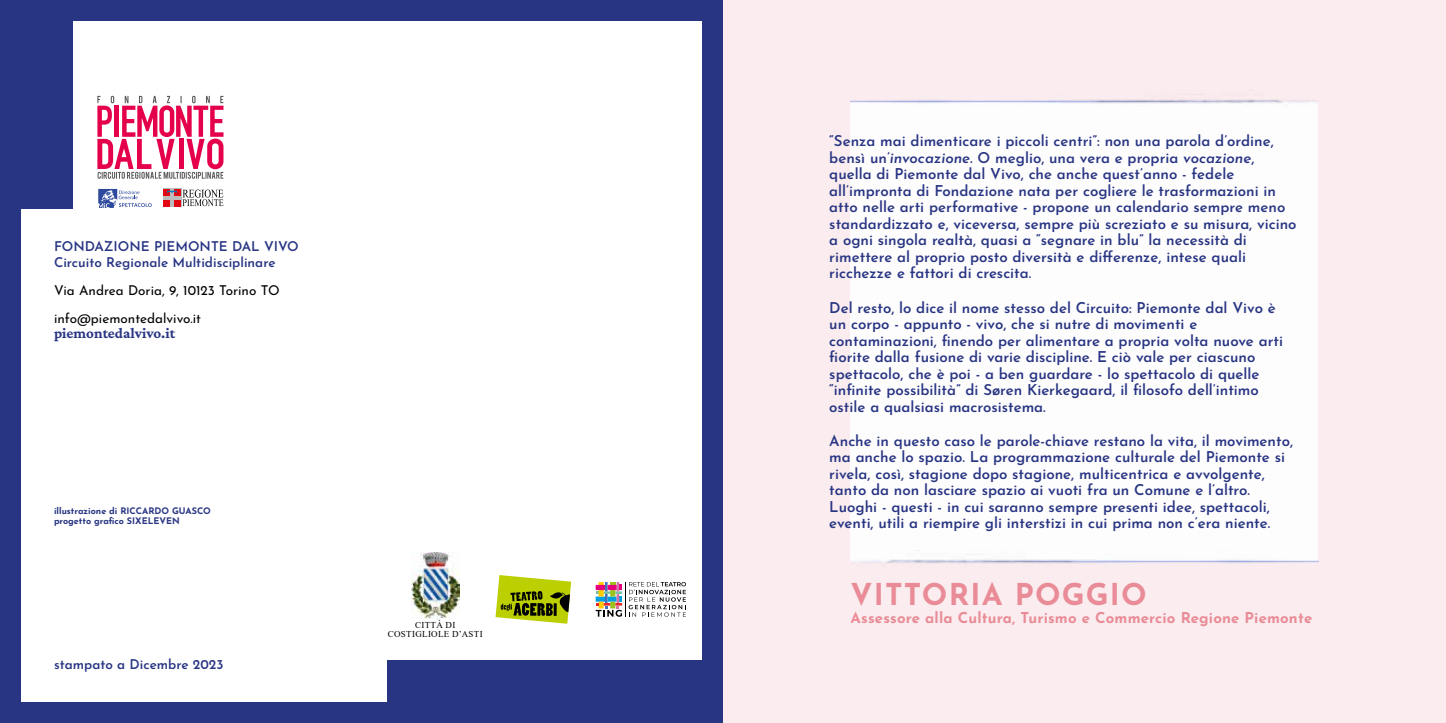
<style>
.page{position:relative;width:1446px;height:723px;background:#fff}
.page>*{position:absolute;margin:0;border:0;box-sizing:border-box;transform-origin:0 0}
.t1{font:700 30px "Josefin Sans";letter-spacing:.04em;color:#e98c97}
.t2{font:600 15px/16.5px "Josefin Sans";color:#283583}
.t3{font:700 15px "Josefin Sans";letter-spacing:.01em;color:#e98c97}
.t4{font:700 15px "Crimson Pro";color:#283583}
.t5{font:600 13.5px/16.5px "Josefin Sans";color:#283583}
.t6{font:13.5px/27.8px "Josefin Sans";color:#000}
.t7{font:700 9px/10.5px "Josefin Sans";color:#283583}
.t8{font:9px/9px "Times New Roman";letter-spacing:.035em;color:#000;text-align:center}
.s1{font-style:italic}
</style>
<div class="page">
<div style="left:0;top:0;width:723px;height:723px;background:#283583"></div>
<div style="left:21px;top:21px;width:681px;height:681px;background:#fff"></div>
<div style="left:723px;top:0;width:723px;height:723px;background:#fbedef"></div>
<svg style="left:97px;top:96px;width:126px;height:83px"></svg>
<svg style="left:98px;top:189px;width:54px;height:19px"></svg>
<svg style="left:163px;top:189px;width:18px;height:18px"></svg>
<svg style="left:164px;top:190px;width:59px;height:16px"></svg>
<div style="left:0;top:0;width:72px;height:208px;background:#283583"></div>
<div style="left:387px;top:660px;width:336px;height:63px;background:#283583"></div>
<div style="left:850px;top:102px;width:468px;height:459px;background:#fff"></div>
<img style="left:853px;top:550px;width:465px;height:14px">
<svg style="left:495px;top:575px;width:76px;height:49px"></svg>
<hr style="left:625px;top:582px;width:1px;height:35px;background:#000">
<svg style="left:596px;top:582px;width:26px;height:35px"></svg>
<svg style="left:628px;top:582px;width:58px;height:35px"></svg>
<img style="left:411px;top:553px;width:48px;height:65px">
<p class="t5" style="left:54px;top:237px;width:246px">FONDAZIONE PIEMONTE DAL VIVO<br>Circuito Regionale Multidisciplinare</p>
<p class="t6" style="left:54px;top:275px;width:227px">Via Andrea Doria, 9, 10123 Torino TO info@piemontedalvivo.it</p>
<p class="t4" style="left:54px;top:323px;width:123px">piemontedalvivo.it</p>
<p class="t7" style="left:54px;top:504px;width:158px">illustrazione di RICCARDO GUASCO progetto grafico SIXELEVEN</p>
<p class="t5" style="left:54px;top:655px;width:171px">stampato a Dicembre 2023</p>
<p class="t8" style="left:388px;top:620px;width:96px">CITTÀ DI<br>COSTIGLIOLE D’ASTI</p>
<p class="t2" style="left:829px;top:131px;width:469px">“Senza mai dimenticare i piccoli centri”: non una parola d’ordine, bensì un’<span class="s1">invocazione</span>. O meglio, una vera e propria <span class="s1">vocazione</span>, quella di Piemonte dal Vivo, che anche quest’anno - fedele all’impronta di Fondazione nata per cogliere le trasformazioni in atto nelle arti performative - propone un calendario sempre meno standardizzato e, viceversa, sempre più screziato e su misura, vicino a ogni singola realtà, quasi a “segnare in blu” la necessità di rimettere al proprio posto diversità e differenze, intese quali ricchezze e fattori di crescita.</p>
<p class="t2" style="left:829px;top:298px;width:455px">Del resto, lo dice il nome stesso del Circuito: Piemonte dal Vivo è un corpo - appunto - vivo, che si nutre di movimenti e contaminazioni, finendo per alimentare a propria volta nuove arti fiorite dalla fusione di varie discipline. E ciò vale per ciascuno spettacolo, che è poi - a ben guardare - lo spettacolo di quelle “infinite possibilità” di Søren Kierkegaard, il filosofo dell’intimo ostile a qualsiasi macrosistema.</p>
<p class="t2" style="left:829px;top:431px;width:465px">Anche in questo caso le parole-chiave restano la vita, il movimento, ma anche lo spazio. La programmazione culturale del Piemonte si rivela, così, stagione dopo stagione, multicentrica e avvolgente, tanto da non lasciare spazio ai vuoti fra un Comune e l’altro.<br>Luoghi - questi - in cui saranno sempre presenti idee, spettacoli, eventi, utili a riempire gli interstizi in cui prima non c’era niente.</p>
<h1 class="t1" style="left:850px;top:572px;width:298px">VITTORIA POGGIO</h1>
<p class="t3" style="left:850px;top:607px;width:463px">Assessore alla Cultura, Turismo e Commercio Regione Piemonte</p>
</div>
